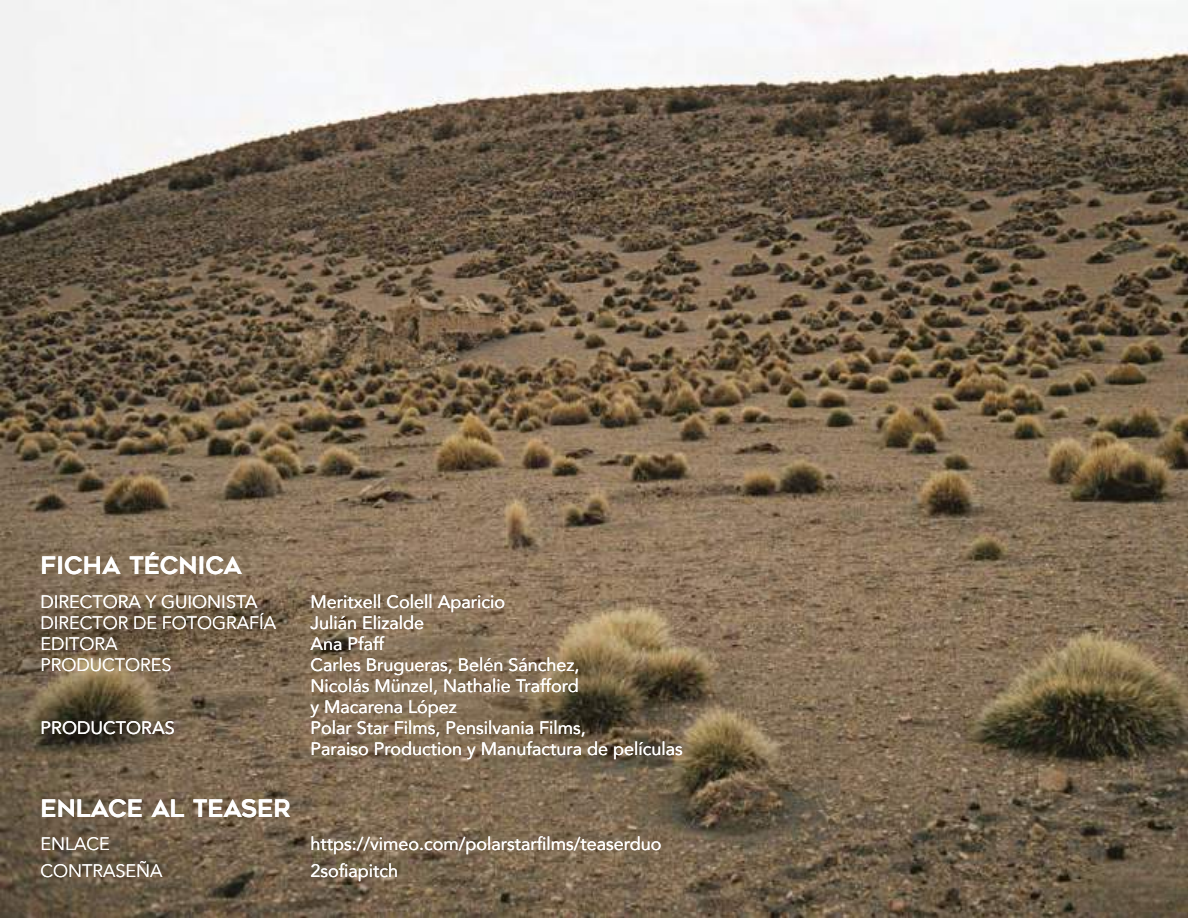
<style>
.page{position:relative;width:1188px;height:918px;background:#fff}
.page>*{position:absolute;margin:0;border:0;box-sizing:border-box;transform-origin:0 0}
.t1{font:24px "Geometos";color:#fff}
.t2{font:18px/21px "Avenir";color:#fff;text-align:justify}
.t3{font:300 18px "Avenir";color:#fff}
.t4{font:18px "Avenir";color:#fff}
</style>
<div class="page">
<img style="left:0;top:0;width:1188px;height:918px">
<h1 class="t1" style="left:40px;top:552px;width:203px">FICHA TÉCNICA</h1>
<p class="t4" style="left:40px;top:591px;width:219px">DIRECTORA Y GUIONISTA</p>
<p class="t2" style="left:310px;top:590px;width:196px">Meritxell Colell Aparicio</p>
<p class="t3" style="left:40px;top:612px;width:237px">DIRECTOR DE FOTOGRAFÍA</p>
<p class="t2" style="left:310px;top:611px;width:115px">Julián Elizalde</p>
<p class="t3" style="left:40px;top:633px;width:79px">EDITORA</p>
<p class="t2" style="left:310px;top:632px;width:75px">Ana Pfaff</p>
<p class="t3" style="left:40px;top:654px;width:133px">PRODUCTORES</p>
<p class="t2" style="left:310px;top:653px;width:271px">Carles Brugueras, Belén Sánchez, Nicolás Münzel, Nathalie Trafford y Macarena López</p>
<p class="t2" style="left:40px;top:716px;width:136px">PRODUCTORAS</p>
<p class="t2" style="left:310px;top:716px;width:374px;line-height:21.6px">Polar Star Films, Pensilvania Films,<br>Paraiso Production y Manufactura de películas</p>
<h1 class="t1" style="left:40px;top:795px;width:252px">ENLACE AL TEASER</h1>
<p class="t3" style="left:40px;top:834px;width:71px">ENLACE</p>
<p class="t2" style="left:310px;top:833px;width:353px">https://vimeo.com/polarstarfilms/teaserduo</p>
<p class="t3" style="left:40px;top:861px;width:124px">CONTRASEÑA</p>
<p class="t2" style="left:310px;top:860px;width:89px">2sofiapitch</p>
</div>
